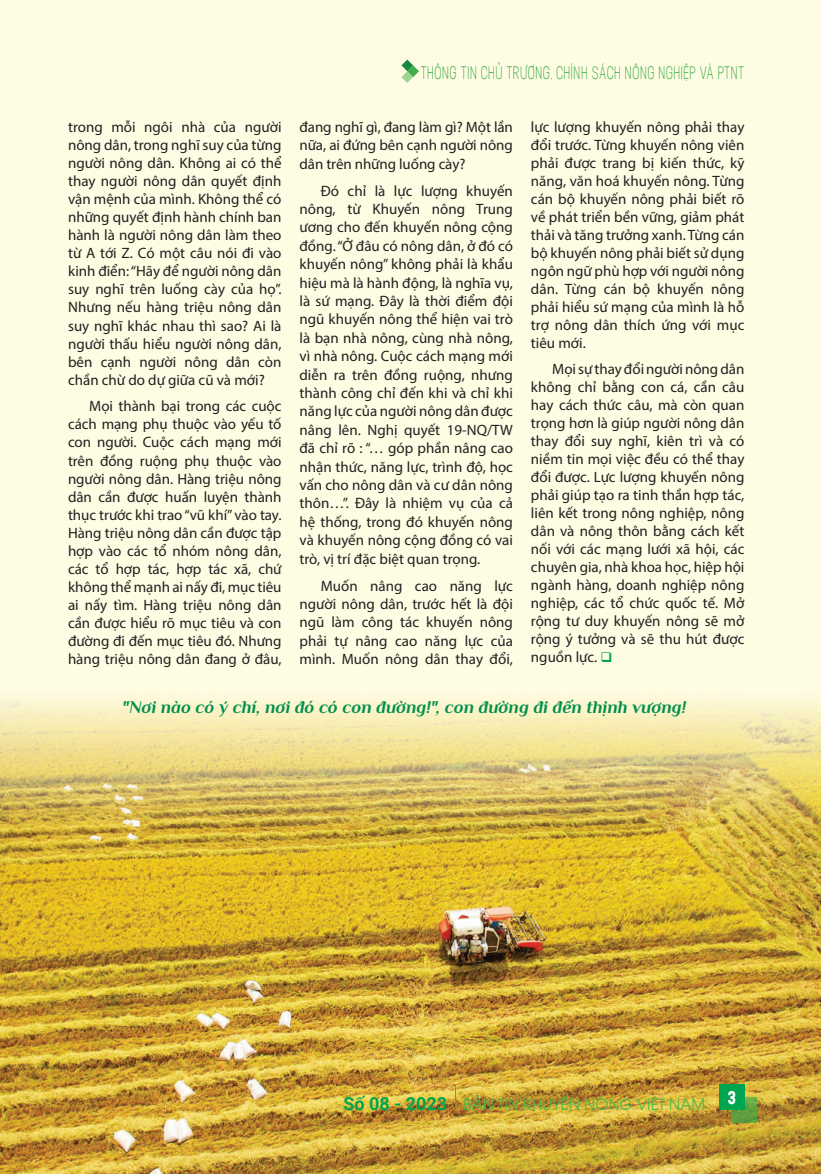
<style>
.page{position:relative;width:821px;height:1174px;background:#fff}
.page>*{position:absolute;margin:0;border:0;box-sizing:border-box;transform-origin:0 0}
.t1{font:italic 700 18px "Philosopher";color:#008f4d}
.t2{font:18px "SVN Neusa";color:#40ae49;scale:.8 1}
.t3{font:15px/18px "Myriad Pro";color:#231f20;text-align:justify}
.t4{font:15px "Avant Garde";color:#4cb848}
.s1{color:#00a54f}
.s2{font-family:"Roboto";font-weight:700;font-size:18px;color:#00a54f}
</style>
<div class="page">
<div style="left:0;top:0;width:820px;height:1173px;background:#fffce4"></div>
<img style="left:0;top:691px;width:821px;height:482px">
<svg style="left:455px;top:1084px;width:1px;height:26px"></svg>
<div style="left:731px;top:1097px;width:26px;height:26px;background:linear-gradient(to bottom,#6daf44,#59973e)"></div>
<div style="left:719px;top:1084px;width:25px;height:26px;background:#00a54f"></div>
<svg style="left:401px;top:60px;width:18px;height:23px"></svg>
<p class="t2" style="left:420px;top:60px;width:406px">THÔNG TIN CHỦ TRƯƠNG, CHÍNH SÁCH NÔNG NGHIỆP VÀ PTNT</p>
<p class="t3" style="left:68px;top:117px;width:215px">trong mỗi ngôi nhà của người nông dân, trong nghĩ suy của từng người nông dân. Không ai có thể thay người nông dân quyết định vận mệnh của mình. Không thể có những quyết định hành chính ban hành là người nông dân làm theo từ A tới Z. Có một câu nói đi vào kinh điển: “Hãy để người nông dân suy nghĩ trên luống cày của họ”.<br>Nhưng nếu hàng triệu nông dân suy nghĩ khác nhau thì sao? Ai là người thấu hiểu người nông dân, bên cạnh người nông dân còn chần chừ do dự giữa cũ và mới?</p>
<p class="t3" style="left:68px;top:397px;width:215px;text-indent:21px">Mọi thành bại trong các cuộc cách mạng phụ thuộc vào yếu tố con người. Cuộc cách mạng mới trên đồng ruộng phụ thuộc vào người nông dân. Hàng triệu nông dân cần được huấn luyện thành thục trước khi trao “vũ khí” vào tay.<br>Hàng triệu nông dân cần được tập hợp vào các tổ nhóm nông dân, các tổ hợp tác, hợp tác xã, chứ không thể mạnh ai nấy đi, mục tiêu ai nấy tìm. Hàng triệu nông dân cần được hiểu rõ mục tiêu và con đường đi đến mục tiêu đó. Nhưng hàng triệu nông dân đang ở đâu,</p>
<p class="t3" style="left:531px;top:117px;width:215px">lực lượng khuyến nông phải thay đổi trước. Từng khuyến nông viên phải được trang bị kiến thức, kỹ năng, văn hoá khuyến nông. Từng cán bộ khuyến nông phải biết rõ về phát triển bền vững, giảm phát thải và tăng trưởng xanh. Từng cán bộ khuyến nông phải biết sử dụng ngôn ngữ phù hợp với người nông dân. Từng cán bộ khuyến nông phải hiểu sứ mạng của mình là hỗ trợ nông dân thích ứng với mục tiêu mới.</p>
<p class="t3" style="left:531px;top:360px;width:215px;text-indent:21px">Mọi sự thay đổi người nông dân không chỉ bằng con cá, cần câu hay cách thức câu, mà còn quan trọng hơn là giúp người nông dân thay đổi suy nghĩ, kiên trì và có niềm tin mọi việc đều có thể thay đổi được. Lực lượng khuyến nông phải giúp tạo ra tinh thần hợp tác, liên kết trong nông nghiệp, nông dân và nông thôn bằng cách kết nối với các mạng lưới xã hội, các chuyên gia, nhà khoa học, hiệp hội ngành hàng, doanh nghiệp nông nghiệp, các tổ chức quốc tế. Mở rộng tư duy khuyến nông sẽ mở rộng ý tưởng và sẽ thu hút được nguồn lực. <span class="s1">❑</span></p>
<p class="t1" style="left:122px;top:694px;width:565px">"Nơi nào có ý chí, nơi đó có con đường!", con đường đi đến thịnh vượng!</p>
<p class="t3" style="left:299px;top:117px;width:215px;line-height:18.5px">đang nghĩ gì, đang làm gì? Một lần nữa, ai đứng bên cạnh người nông dân trên những luống cày?</p>
<p class="t3" style="left:299px;top:181px;width:215px;line-height:18.5px;text-indent:21px">Đó chỉ là lực lượng khuyến nông, từ Khuyến nông Trung ương cho đến khuyến nông cộng đồng. “Ở đâu có nông dân, ở đó có khuyến nông” không phải là khẩu hiệu mà là hành động, là nghĩa vụ, là sứ mạng. Đây là thời điểm đội ngũ khuyến nông thể hiện vai trò là bạn nhà nông, cùng nhà nông, vì nhà nông. Cuộc cách mạng mới diễn ra trên đồng ruộng, nhưng thành công chỉ đến khi và chỉ khi năng lực của người nông dân được nâng lên. Nghị quyết 19-NQ/TW đã chỉ rõ : “… góp phần nâng cao nhận thức, năng lực, trình độ, học vấn cho nông dân và cư dân nông thôn…”. Đây là nhiệm vụ của cả hệ thống, trong đó khuyến nông và khuyến nông cộng đồng có vai trò, vị trí đặc biệt quan trọng.</p>
<p class="t3" style="left:299px;top:576px;width:215px;line-height:18.5px;text-indent:21px">Muốn nâng cao năng lực người nông dân, trước hết là đội ngũ làm công tác khuyến nông phải tự nâng cao năng lực của mình. Muốn nông dân thay đổi,</p>
<p class="t4" style="left:343px;top:1093px;width:394px"><span class="s2">Số 08 - 2023</span> BẢN TIN KHUYẾN NÔNG VIỆT NAM <sup>3</sup></p>
</div>
